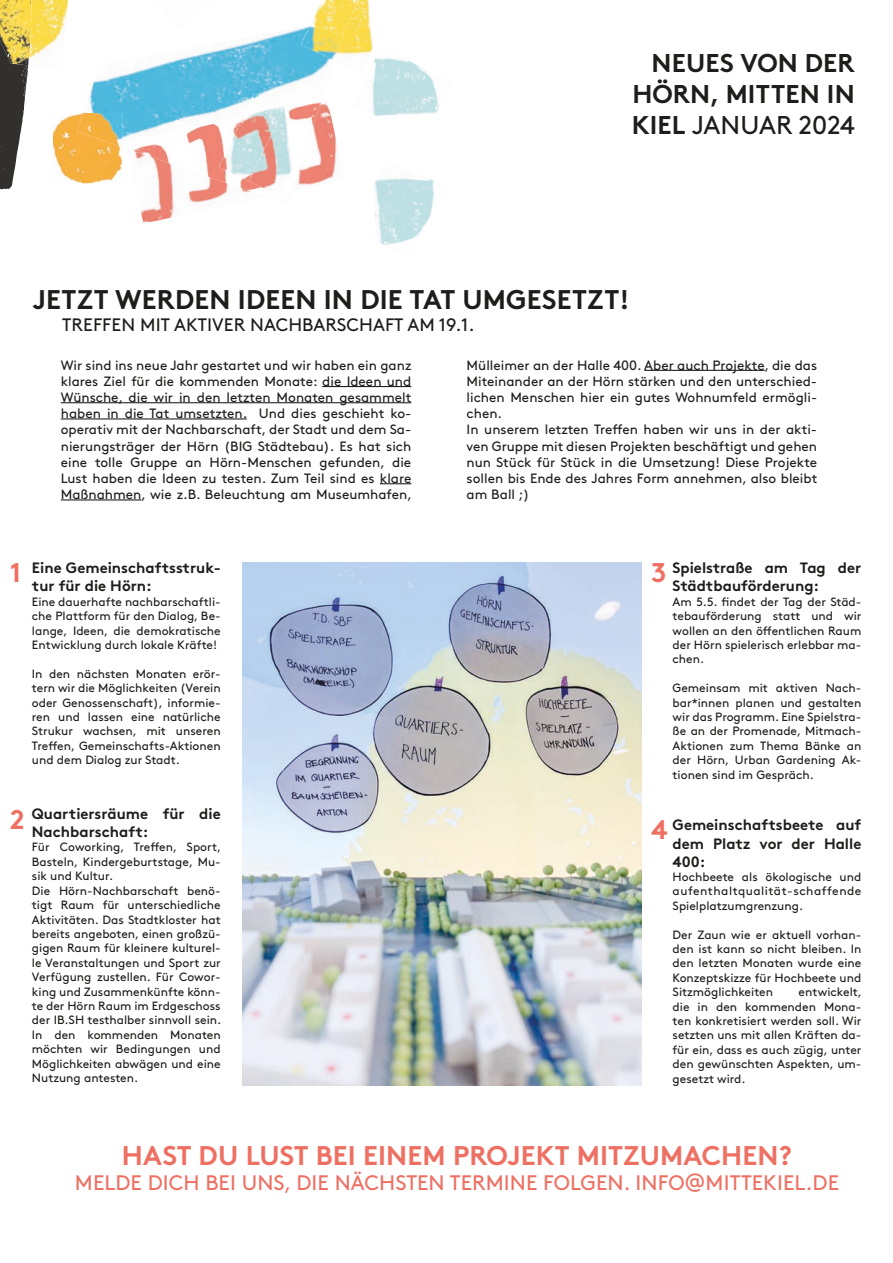
<style>
.page{position:relative;width:893px;height:1263px;background:#fff}
.page>*{position:absolute;margin:0;border:0;box-sizing:border-box;transform-origin:0 0}
.t1{font:700 27px "Brown";letter-spacing:.005em;color:#ee7063}
.t2{font:700 27px "Brown";letter-spacing:.005em;color:#1d1d1b}
.t3{font:700 25.65px/30.9px "Brown";letter-spacing:.005em;color:#1d1d1b;text-align:justify}
.t4{font:21px "Brown";letter-spacing:.005em;color:#ee7063}
.t5{font:18px "Brown";letter-spacing:.005em;color:#1d1d1b}
.t6{font:700 15px/18px "Brown";color:#1d1d1b}
.t7{font:13.5px/16.2px "Brown";color:#1d1d1b;text-align:justify}
.t8{font:12px/14.4px "Brown";color:#1d1d1b;text-align:justify}
.s1{font-weight:400}
</style>
<div class="page">
<img style="left:20px;top:0;width:48px;height:67px">
<img style="left:20px;top:10px;width:7px;height:2px">
<img style="left:0;top:0;width:20px;height:12px">
<svg style="left:0;top:12px;width:28px;height:177px"></svg>
<img style="left:141px;top:108px;width:196px;height:115px">
<img style="left:373px;top:111px;width:64px;height:5px">
<img style="left:372px;top:58px;width:67px;height:53px">
<img style="left:374px;top:179px;width:7px;height:64px">
<img style="left:381px;top:178px;width:53px;height:67px">
<img style="left:201px;top:28px;width:128px;height:80px">
<img style="left:89px;top:54px;width:112px;height:85px">
<img style="left:175px;top:77px;width:77px;height:23px">
<img style="left:266px;top:197px;width:26px;height:7px">
<img style="left:243px;top:93px;width:41px;height:7px">
<img style="left:126px;top:100px;width:196px;height:97px">
<img style="left:249px;top:108px;width:43px;height:86px">
<img style="left:219px;top:108px;width:65px;height:73px">
<img style="left:53px;top:114px;width:69px;height:69px">
<img style="left:77px;top:113px;width:45px;height:34px">
<img style="left:343px;top:0;width:30px;height:73px">
<img style="left:312px;top:0;width:47px;height:35px">
<img style="left:301px;top:26px;width:42px;height:35px">
<hr style="left:322px;top:386px;width:89px;height:1px;background:#1d1d1b">
<hr style="left:61px;top:402px;width:350px;height:1px;background:#1d1d1b">
<hr style="left:61px;top:418px;width:186px;height:1px;background:#1d1d1b">
<hr style="left:380px;top:483px;width:31px;height:1px;background:#1d1d1b">
<hr style="left:61px;top:499px;width:80px;height:1px;background:#1d1d1b">
<hr style="left:644px;top:370px;width:121px;height:1px;background:#1d1d1b">
<img style="left:242px;top:563px;width:400px;height:523px">
<h2 class="t3" style="left:632px;top:45px;width:224px;text-indent:20px">NEUES VON DER HÖRN, MITTEN IN KIEL <span class="s1">JANUAR 2024</span></h2>
<h1 class="t2" style="left:33px;top:278px;width:598px">JETZT WERDEN IDEEN IN DIE TAT UMGESETZT!</h1>
<h3 class="t5" style="left:62px;top:311px;width:414px">TREFFEN MIT AKTIVER NACHBARSCHAFT AM 19.1.</h3>
<p class="t7" style="left:61px;top:356px;width:353px">Wir sind ins neue Jahr gestartet und wir haben ein ganz klares Ziel für die kommenden Monate: die Ideen und Wünsche, die wir in den letzten Monaten gesammelt haben in die Tat umsetzten. Und dies geschieht ko&shy;operativ mit der Nachbarschaft, der Stadt und dem Sa&shy;nierungsträger der Hörn (BIG Städtebau). Es hat sich eine tolle Gruppe an Hörn-Menschen gefunden, die Lust haben die Ideen zu testen. Zum Teil sind es klare Maßnahmen, wie z.B. Beleuchtung am Museumhafen,</p>
<p class="t7" style="left:467px;top:356px;width:352px;text-align:left">Mülleimer an der Halle 400. Aber auch Projekte, die das Miteinander an der Hörn stärken und den unterschied&shy;lichen Menschen hier ein gutes Wohnumfeld ermögli&shy;chen.<br>In unserem letzten Treffen haben wir uns in der akti&shy;ven Gruppe mit diesen Projekten beschäftigt und gehen nun Stück für Stück in die Umsetzung! Diese Projekte sollen bis Ende des Jahres Form annehmen, also bleibt am Ball ;)</p>
<h1 class="t1" style="left:10px;top:551px;width:13px">1</h1>
<p class="t6" style="left:32px;top:558px;width:190px">Eine Gemeinschaftsstruk&shy;tur für die Hörn:</p>
<p class="t8" style="left:32px;top:593px;width:190px">Eine dauerhafte nachbarschaftli&shy;che Plattform für den Dialog, Be&shy;lange, Ideen, die demokratische Entwicklung durch lokale Kräfte!</p>
<p class="t8" style="left:32px;top:665px;width:190px">In den nächsten Monaten erör&shy;tern wir die Möglichkeiten (Verein oder Genossenschaft), informie&shy;ren und lassen eine natürliche Strukur wachsen, mit unseren Treffen, Gemeinschafts-Aktionen und dem Dialog zur Stadt.</p>
<h1 class="t1" style="left:10px;top:797px;width:16px">2</h1>
<p class="t6" style="left:32px;top:803px;width:190px">Quartiersräume für die<br>Nachbarschaft:</p>
<p class="t8" style="left:32px;top:839px;width:191px;text-align:left">Für Coworking, Treffen, Sport,<br>Basteln, Kindergeburtstage, Mu&shy;sik und Kultur.<br>Die Hörn-Nachbarschaft benö&shy;tigt Raum für unterschiedliche<br>Aktivitäten. Das Stadtkloster hat bereits angeboten, einen großzü&shy;gigen Raum für kleinere kulturel&shy;le Veranstaltungen und Sport zur<br>Verfügung zustellen. Für Cowor&shy;king und Zusammenkünfte könn&shy;te der Hörn Raum im Erdgeschoss der IB.SH testhalber sinnvoll sein.<br>In den kommenden Monaten möchten wir Bedingungen und<br>Möglichkeiten abwägen und eine<br>Nutzung antesten.</p>
<p class="t6" style="left:673px;top:558px;width:190px">Spielstraße am Tag der<br>Städtbauförderung:</p>
<p class="t8" style="left:673px;top:593px;width:190px">Am 5.5. findet der Tag der Städ&shy;tebauförderung statt und wir wollen an den öffentlichen Raum der Hörn spielerisch erlebbar ma&shy;chen.</p>
<p class="t8" style="left:673px;top:680px;width:190px">Gemeinsam mit aktiven Nach&shy;bar*innen planen und gestalten wir das Programm. Eine Spielstra&shy;ße an der Promenade, Mitmach-Aktionen zum Thema Bänke an der Hörn, Urban Gardening Ak&shy;tionen sind im Gespräch.</p>
<h1 class="t1" style="left:651px;top:551px;width:17px">3</h1>
<p class="t6" style="left:673px;top:815px;width:190px;text-align:justify">Gemeinschaftsbeete auf dem Platz vor der Halle 400:</p>
<p class="t8" style="left:673px;top:868px;width:190px">Hochbeete als ökologische und aufenthaltqualität-schaffende Spielplatzumgrenzung.</p>
<p class="t8" style="left:673px;top:926px;width:190px">Der Zaun wie er aktuell vorhan&shy;den ist kann so nicht bleiben. In den letzten Monaten wurde eine Konzeptskizze für Hochbeete und Sitzmöglichkeiten</p>
<h1 class="t1" style="left:651px;top:808px;width:18px">4</h1>
<p class="t8" style="left:673px;top:984px;width:191px;text-indent:126px">entwickelt, die in den kommenden Mona&shy;ten konkretisiert werden soll. Wir setzten uns mit allen Kräften da&shy;für ein, dass es auch zügig, unter den gewünschten Aspekten, um&shy;gesetzt wird.</p>
<h1 class="t1" style="left:122px;top:1133px;width:671px">HAST DU LUST BEI EINEM PROJEKT MITZUMACHEN?</h1>
<h3 class="t4" style="left:75px;top:1167px;width:766px">MELDE DICH BEI UNS, DIE NÄCHSTEN TERMINE FOLGEN. INFO@MITTEKIEL.DE</h3>
</div>
